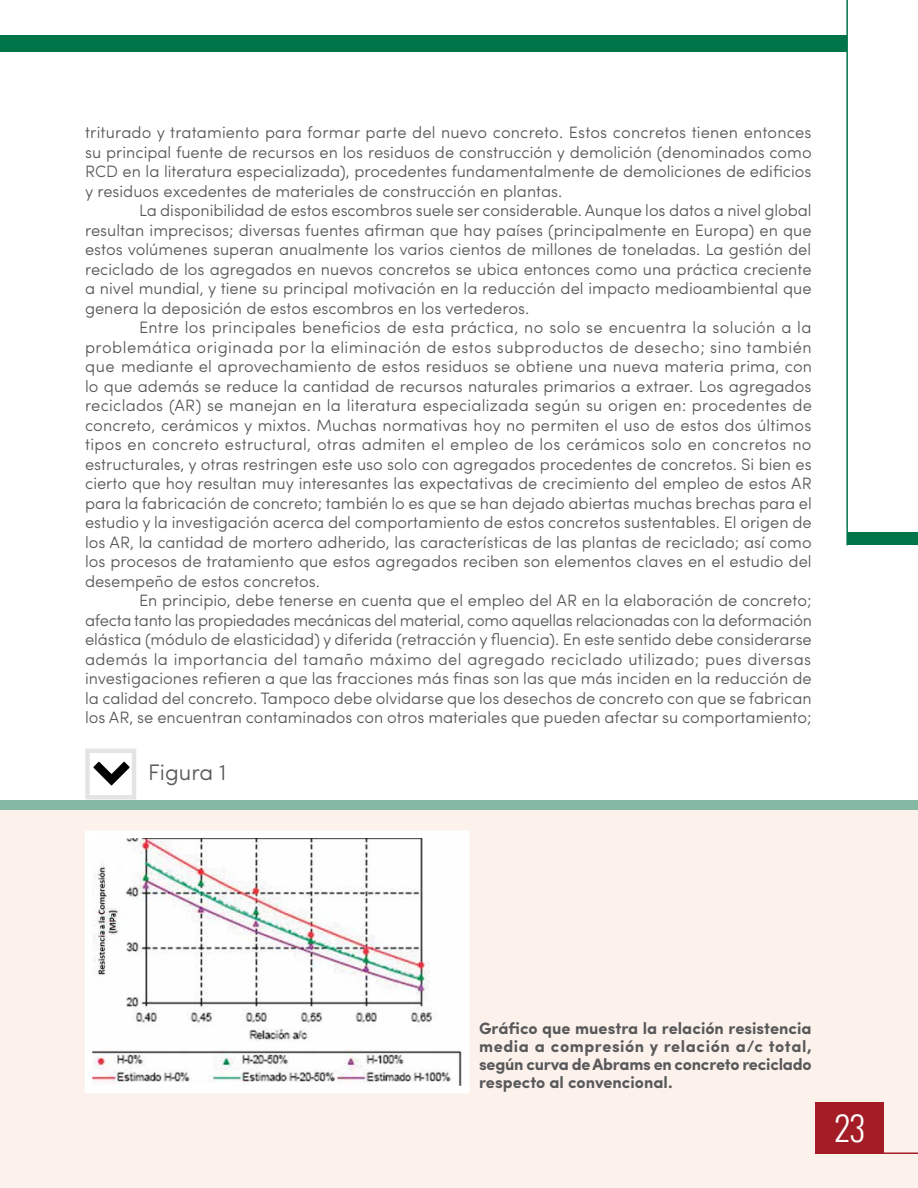
<style>
.page{position:relative;width:918px;height:1188px;background:#fff}
.page>*{position:absolute;margin:0;border:0;box-sizing:border-box;transform-origin:0 0}
.t1{font:300 33px "Oswald";color:#fff}
.t2{font:300 22.5px "Sofia Pro";color:#58595b}
.t3{font:300 16.5px/19.5px "Sofia Pro";color:#58595b;text-align:justify}
.t4{font:700 16.5px/18px "Sofia Pro";letter-spacing:-.015em;color:#58595b;text-align:justify}
</style>
<div class="page">
<div style="left:0;top:810px;width:918px;height:378px;background:#fdf1eb"></div>
<div style="left:0;top:801px;width:918px;height:9px;background:#85b9a4"></div>
<img style="left:94px;top:840px;width:367px;height:244px">
<div style="left:85px;top:831px;width:385px;height:262px;border:8px solid #fff"></div>
<div style="left:85px;top:748px;width:51px;height:52px;background:#fff;border:4px solid #e4e4e6"></div>
<svg style="left:93px;top:762px;width:37px;height:23px"></svg>
<hr style="left:846px;top:0;width:2px;height:545px;background:#007549">
<div style="left:847px;top:532px;width:71px;height:13px;background:#007549"></div>
<div style="left:0;top:35px;width:846px;height:17px;background:#007549"></div>
<div style="left:816px;top:1103px;width:68px;height:51px;background:#a41d26"></div>
<hr style="left:816px;top:1152px;width:102px;height:2px;background:#a41d26">
<p class="t3" style="left:85px;top:122px;width:728px">triturado y tratamiento para formar parte del nuevo concreto. Estos concretos tienen entonces su principal fuente de recursos en los residuos de construcción y demolición (denominados como RCD en la literatura especializada), procedentes fundamentalmente de demoliciones de edificios y residuos excedentes de materiales de construcción en plantas.</p>
<p class="t3" style="left:85px;top:200px;width:728px;text-indent:54px">La disponibilidad de estos escombros suele ser considerable. Aunque los datos a nivel global resultan imprecisos; diversas fuentes afirman que hay países (principalmente en Europa) en que estos volúmenes superan anualmente los varios cientos de millones de toneladas. La gestión del reciclado de los agregados en nuevos concretos se ubica entonces como una práctica creciente a nivel mundial, y tiene su principal motivación en la reducción del impacto medioambiental que genera la deposición de estos escombros en los vertederos.</p>
<p class="t3" style="left:85px;top:317px;width:729px;text-indent:54px">Entre los principales beneficios de esta práctica, no solo se encuentra la solución a la problemática originada por la eliminación de estos subproductos de desecho; sino también que mediante el aprovechamiento de estos residuos se obtiene una nueva materia prima, con lo que además se reduce la cantidad de recursos naturales primarios a extraer. Los agregados reciclados (AR) se manejan en la literatura especializada según su origen en: procedentes de concreto, cerámicos y mixtos. Muchas normativas hoy no permiten el uso de estos dos últimos tipos en concreto estructural, otras admiten el empleo de los cerámicos solo en concretos no estructurales, y otras restringen este uso solo con agregados procedentes de concretos. Si bien es cierto que hoy resultan muy interesantes las expectativas de crecimiento del empleo de estos AR para la fabricación de concreto; también lo es que se han dejado abiertas muchas brechas para el estudio y la investigación acerca del comportamiento de estos concretos sustentables. El origen de los AR, la cantidad de mortero adherido, las características de las plantas de reciclado; así como los procesos de tratamiento que estos agregados reciben son elementos claves en el estudio del desempeño de estos concretos.</p>
<p class="t3" style="left:85px;top:590px;width:728px;text-indent:54px">En principio, debe tenerse en cuenta que el empleo del AR en la elaboración de concreto; afecta tanto las propiedades mecánicas del material, como aquellas relacionadas con la deformación elástica (módulo de elasticidad) y diferida (retracción y fluencia). En este sentido debe considerarse además la importancia del tamaño máximo del agregado reciclado utilizado; pues diversas investigaciones refieren a que las fracciones más finas son las que más inciden en la reducción de la calidad del concreto. Tampoco debe olvidarse que los desechos de concreto con que se fabrican los AR, se encuentran contaminados con otros materiales que pueden afectar su comportamiento;</p>
<h2 class="t2" style="left:148px;top:756px;width:80px">Figura 1</h2>
<p class="t4" style="left:479px;top:1019px;width:334px">Gráfico que muestra la relación resistencia media a compresión y relación a/c total, según curva de Abrams en concreto reciclado respecto al convencional.</p>
<h1 class="t1" style="left:835px;top:1105px;width:32px">23</h1>
</div>
